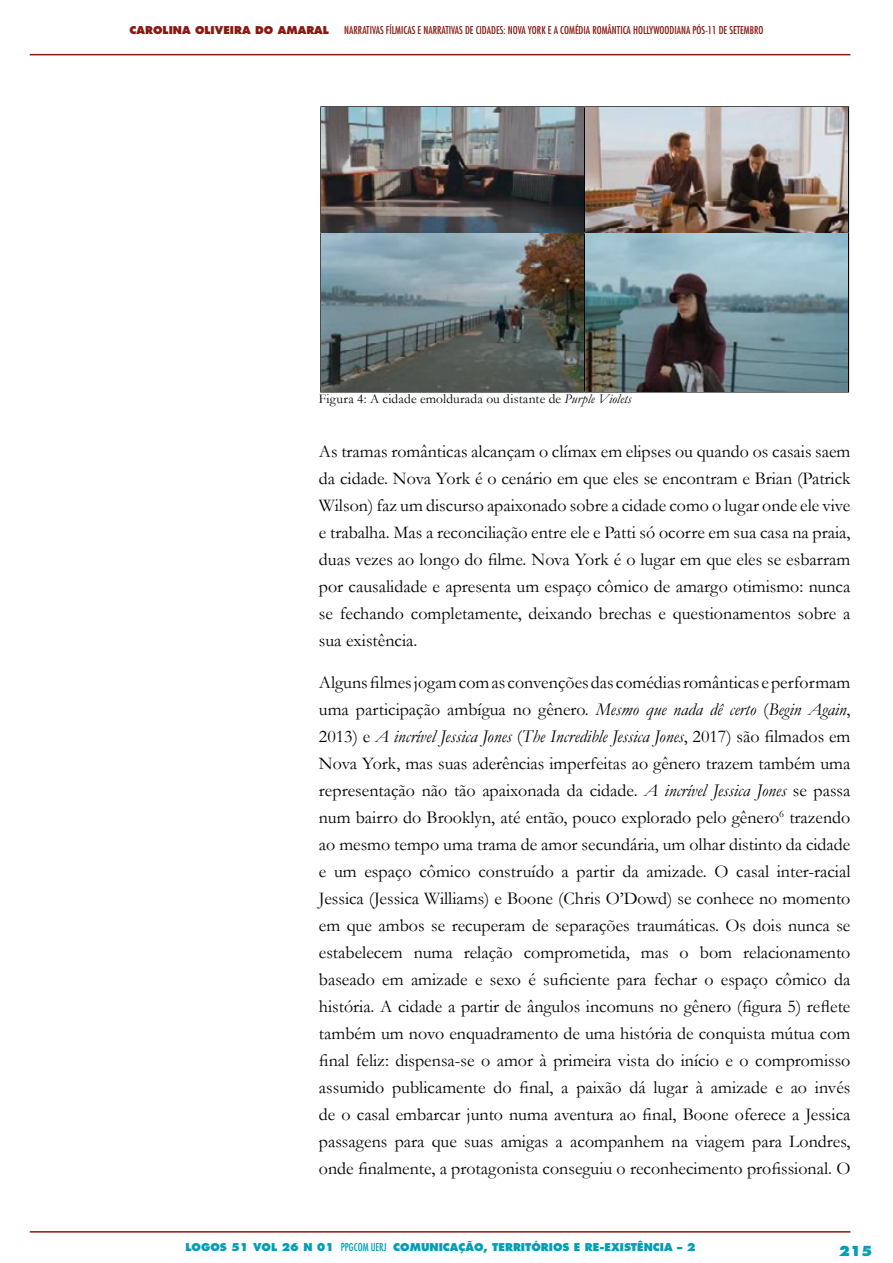
<style>
.page{position:relative;width:893px;height:1263px;background:#fff}
.page>*{position:absolute;margin:0;border:0;box-sizing:border-box;transform-origin:0 0}
.t1{font:18px/27px "Garamond";color:#000;text-align:justify}
.t2{font:13.5px "Garamond";letter-spacing:.015em;color:#000}
.t3{font:800 13.5px "Futura Std";color:#009eb7}
.t4{font:condensed 10.5px "Futura Std";color:#8b1711}
.t5{font:800 10.5px "Futura Std";color:#009eb7}
.t6{font:800 10.5px "Futura Std";color:#8b1711}
.s1{font-style:italic}
.s2{font-weight:400;font-stretch:condensed}
</style>
<div class="page">
<hr style="left:30px;top:54px;width:820px;height:1px;background:#8b1711">
<hr style="left:30px;top:1231px;width:820px;height:1px;background:#8b1711">
<hr style="left:320px;top:106px;width:265px;height:2px;background:#000">
<hr style="left:320px;top:108px;width:2px;height:124px;background:#000">
<hr style="left:585px;top:106px;width:264px;height:2px;background:#000">
<hr style="left:848px;top:108px;width:1px;height:124px;background:#000">
<hr style="left:320px;top:232px;width:265px;height:2px;background:#000">
<hr style="left:320px;top:234px;width:2px;height:157px;background:#000">
<hr style="left:585px;top:232px;width:264px;height:2px;background:#000">
<hr style="left:848px;top:234px;width:1px;height:157px;background:#000">
<hr style="left:320px;top:391px;width:265px;height:1px;background:#000">
<hr style="left:585px;top:391px;width:264px;height:1px;background:#000">
<img style="left:322px;top:108px;width:526px;height:124px">
<img style="left:322px;top:234px;width:526px;height:157px">
<p class="t6" style="left:130px;top:23px;width:201px">CAROLINA OLIVEIRA DO AMARAL</p>
<p class="t4" style="left:344px;top:24px;width:421px">NARRATIVAS FÍLMICAS E NARRATIVAS DE CIDADES: NOVA YORK E A COMÉDIA ROMÂNTICA HOLLYWOODIANA PÓS-11 DE SETEMBRO</p>
<p class="t2" style="left:319px;top:389px;width:314px">Figura 4: A cidade emoldurada ou distante de <span class="s1">Purple Violets</span></p>
<p class="t1" style="left:319px;top:437px;width:533px">As tramas românticas alcançam o clímax em elipses ou quando os casais saem da cidade. Nova York é o cenário em que eles se encontram e Brian (Patrick Wilson) faz um discurso apaixonado sobre a cidade como o lugar onde ele vive e trabalha. Mas a reconciliação entre ele e Patti só ocorre em sua casa na praia, duas vezes ao longo do filme. Nova York é o lugar em que eles se esbarram por causalidade e apresenta um espaço cômico de amargo otimismo: nunca se fechando completamente, deixando brechas e questionamentos sobre a sua existência.</p>
<p class="t1" style="left:319px;top:668px;width:533px">Alguns filmes jogam com as convenções das comédias românticas e performam uma participação ambígua no gênero. <span class="s1">Mesmo que nada dê certo</span> (<span class="s1">Begin Again</span>, 2013) e <span class="s1">A incrível Jessica Jones</span> (<span class="s1">The Incredible Jessica Jones</span>, 2017) são filmados em Nova York, mas suas aderências imperfeitas ao gênero trazem também uma representação não tão apaixonada da cidade. <span class="s1">A incrível Jessica Jones</span> se passa num bairro do Brooklyn, até então, pouco explorado pelo gênero<sup>6</sup> trazendo ao mesmo tempo uma trama de amor secundária, um olhar distinto da cidade e um espaço cômico construído a partir da amizade. O casal inter-racial Jessica (Jessica Williams) e Boone (Chris O’Dowd) se conhece no momento em que ambos se recuperam de separações traumáticas. Os dois nunca se estabelecem numa relação comprometida, mas o bom relacionamento baseado em amizade e sexo é suficiente para fechar o espaço cômico da história. A cidade a partir de ângulos incomuns no gênero (figura 5) reflete também um novo enquadramento de uma história de conquista mútua com final feliz: dispensa-se o amor à primeira vista do início e o compromisso assumido publicamente do final, a paixão dá lugar à amizade e ao invés de o casal embarcar junto numa aventura ao final, Boone oferece a Jessica passagens para que suas amigas a acompanhem na viagem para Londres, onde finalmente, a protagonista conseguiu o reconhecimento profissional. O</p>
<p class="t5" style="left:185px;top:1240px;width:511px">LOGOS 51 VOL 26 N 01 <span class="s2">PPGCOM UERJ</span> COMUNICAÇÃO, TERRITÓRIOS E RE-EXISTÊNCIA – 2</p>
<p class="t3" style="left:839px;top:1242px;width:35px">215</p>
</div>
